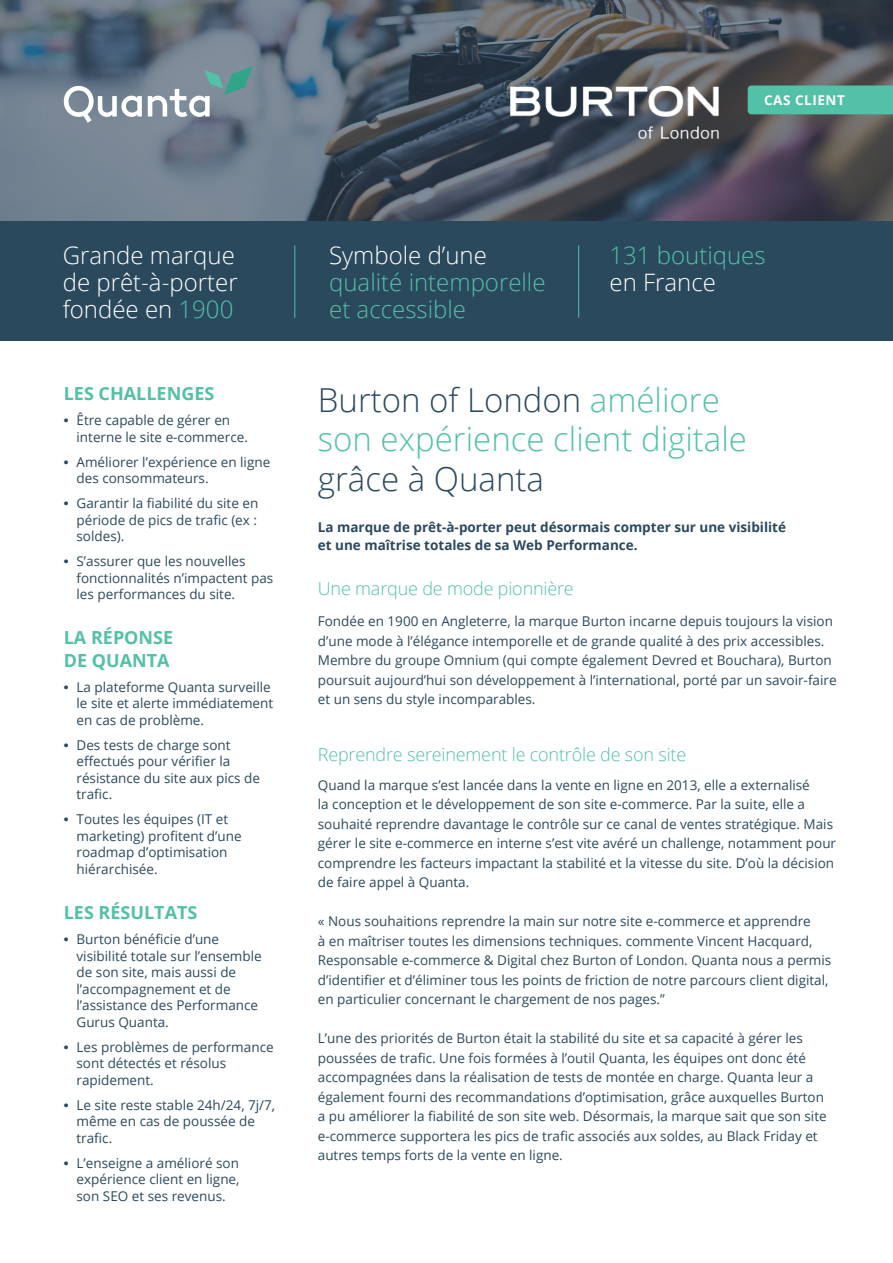
<style>
.page{position:relative;width:893px;height:1263px;background:#fff}
.page>*{position:absolute;margin:0;border:0;box-sizing:border-box;transform-origin:0 0}
.t1{font:300 33px "Open Sans";color:#2b495d}
.t2{font:300 33px "Open Sans";color:#53c0a8}
.t3{font:300 24px/27px "Open Sans";color:#53c0a8}
.t4{font:300 24px "Open Sans";color:#fff}
.t5{font:300 18px "Open Sans";letter-spacing:-.01em;color:#53c0a8}
.t6{font:700 18px/22.5px "Open Sans";color:#53c0a8}
.t7{font:13.5px/16.5px "Open Sans";color:#2b495d}
.t8{font:700 13.5px "Open Sans";color:#2b495d}
.t9{font:700 13.5px "Open Sans";letter-spacing:.04em;color:#fff}
.s1{color:#50c0a9}
.s2{font-family:"Arial";font-weight:700}
.s3{color:#fff}
.s4{color:#53c0a8}
</style>
<div class="page">
<img style="left:0;top:0;width:893px;height:221px">
<svg style="left:64px;top:67px;width:188px;height:56px;background:#8394a0"></svg>
<div style="left:748px;top:86px;width:145px;height:28px;background:#53c0a8"></div>
<div style="left:0;top:221px;width:893px;height:119px;background:#2b495d"></div>
<hr style="left:294px;top:245px;width:1px;height:73px;background:#53c0a8">
<hr style="left:578px;top:245px;width:1px;height:73px;background:#53c0a8">
<img style="left:510px;top:86px;width:208px;height:52px">
<p class="t9" style="left:764px;top:91px;width:82px">CAS CLIENT</p>
<p class="t4" style="left:63px;top:239px;width:174px">Grande marque</p>
<p class="t4" style="left:63px;top:266px;width:176px">de prêt-à-porter</p>
<p class="t4" style="left:63px;top:293px;width:172px">fondée en <span class="s1">1900</span></p>
<p class="t6" style="left:64px;top:382px;width:152px">LES CHALLENGES</p>
<p class="t7" style="left:77px;top:412px;width:173px;text-indent:-13px"><span class="s2">•</span> Être capable de gérer en interne le site e-commerce.</p>
<p class="t7" style="left:77px;top:453px;width:195px;text-indent:-13px"><span class="s2">•</span> Améliorer l’expérience en ligne des consommateurs.</p>
<p class="t7" style="left:77px;top:495px;width:183px;text-align:justify;text-indent:-13px"><span class="s2">•</span> Garantir la fiabilité du site en période de pics de trafic (ex : soldes).</p>
<p class="t7" style="left:77px;top:553px;width:198px;text-indent:-13px"><span class="s2">•</span> S’assurer que les nouvelles fonctionnalités n’impactent pas les performances du site.</p>
<p class="t6" style="left:64px;top:626px;width:111px">LA RÉPONSE<br>DE QUANTA</p>
<p class="t7" style="left:77px;top:678px;width:198px;text-indent:-13px"><span class="s2">•</span> La plateforme Quanta surveille le site et alerte immédiatement en cas de problème.</p>
<p class="t7" style="left:77px;top:736px;width:185px;text-indent:-13px"><span class="s2">•</span> Des tests de charge sont effectués pour vérifier la résistance du site aux pics de trafic.</p>
<p class="t7" style="left:77px;top:811px;width:167px;text-indent:-13px"><span class="s2">•</span> Toutes les équipes (IT et marketing) profitent d’une roadmap d’optimisation hiérarchisée.</p>
<p class="t6" style="left:64px;top:901px;width:135px">LES RÉSULTATS</p>
<p class="t7" style="left:77px;top:930px;width:187px;text-indent:-13px"><span class="s2">•</span> Burton bénéficie d’une visibilité totale sur l’ensemble de son site, mais aussi de l’accompagnement et de l’assistance des Performance<br>Gurus Quanta.</p>
<p class="t7" style="left:77px;top:1038px;width:199px;text-indent:-13px"><span class="s2">•</span> Les problèmes de performance sont détectés et résolus rapidement.</p>
<p class="t7" style="left:77px;top:1096px;width:200px;text-indent:-13px"><span class="s2">•</span> Le site reste stable 24h/24, 7j/7, même en cas de poussée de trafic.</p>
<p class="t7" style="left:77px;top:1154px;width:164px;text-align:justify;text-indent:-13px"><span class="s2">•</span> L’enseigne a amélioré son expérience client en ligne, son SEO et ses revenus.</p>
<p class="t3" style="left:329px;top:241px;width:218px"><span class="s3">Symbole d’une </span>qualité intemporelle et accessible</p>
<p class="t3" style="left:609px;top:241px;width:158px">131 boutiques</p>
<p class="t4" style="left:609px;top:266px;width:108px">en France</p>
<p class="t1" style="left:318px;top:377px;width:403px">Burton of London <span class="s4">améliore</span></p>
<p class="t2" style="left:318px;top:416px;width:431px">son expérience client digitale</p>
<p class="t1" style="left:318px;top:457px;width:228px">grâce à Quanta</p>
<p class="t8" style="left:318px;top:517px;width:470px">La marque de prêt-à-porter peut désormais compter sur une visibilité</p>
<p class="t8" style="left:318px;top:535px;width:321px">et une maîtrise totales de sa Web Performance.</p>
<p class="t5" style="left:318px;top:576px;width:257px">Une marque de mode pionnière</p>
<p class="t7" style="left:318px;top:611px;width:520px;line-height:19.5px">Fondée en 1900 en Angleterre, la marque Burton incarne depuis toujours la vision d’une mode à l’élégance intemporelle et de grande qualité à des prix accessibles.<br>Membre du groupe Omnium (qui compte également Devred et Bouchara), Burton poursuit aujourd’hui son développement à l’international, porté par un savoir-faire et un sens du style incomparables.</p>
<p class="t5" style="left:318px;top:742px;width:370px">Reprendre sereinement le contrôle de son site</p>
<p class="t7" style="left:318px;top:775px;width:520px;line-height:19.5px">Quand la marque s’est lancée dans la vente en ligne en 2013, elle a externalisé<br>la conception et le développement de son site e-commerce. Par la suite, elle a souhaité reprendre davantage le contrôle sur ce canal de ventes stratégique. Mais gérer le site e-commerce en interne s’est vite avéré un challenge, notamment pour comprendre les facteurs impactant la stabilité et la vitesse du site. D’où la décision de faire appel à Quanta.</p>
<p class="t7" style="left:318px;top:911px;width:515px;line-height:19.5px">« Nous souhaitions reprendre la main sur notre site e-commerce et apprendre<br>à en maîtriser toutes les dimensions techniques. commente Vincent Hacquard, Responsable e-commerce &amp; Digital chez Burton of London. Quanta nous a permis d’identifier et d’éliminer tous les points de friction de notre parcours client digital, en particulier concernant le chargement de nos pages.”</p>
<p class="t7" style="left:318px;top:1028px;width:510px;line-height:19.5px">L’une des priorités de Burton était la stabilité du site et sa capacité à gérer les poussées de trafic. Une fois formées à l’outil Quanta, les équipes ont donc été accompagnées dans la réalisation de tests de montée en charge. Quanta leur a également fourni des recommandations d’optimisation, grâce auxquelles Burton a pu améliorer la fiabilité de son site web. Désormais, la marque sait que son site e-commerce supportera les pics de trafic associés aux soldes, au Black Friday et autres temps forts de la vente en ligne.</p>
</div>
